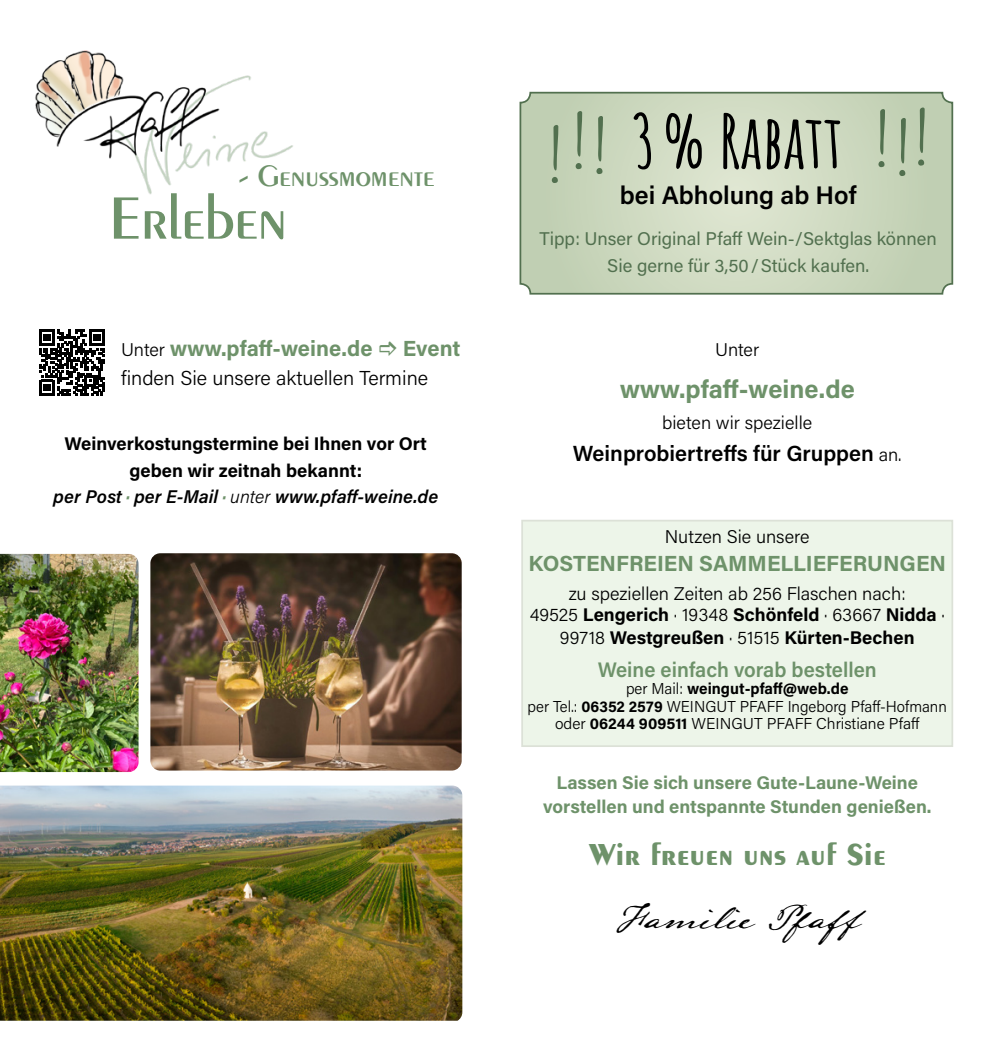
<style>
.page{position:relative;width:983px;height:1042px;background:#fff}
.page>*{position:absolute;margin:0;border:0;box-sizing:border-box;transform-origin:0 0}
.t1{font:700 73.5px "Amatic SC";color:#000}
.t2{font:700 73.5px "Amatic SC";color:#52704f}
.t3{font:600 63.52px "Peignot LT Std";color:#6e926a}
.t4{font:700 32.38px "Peignot";color:#6e926a}
.t5{font:32.38px "Lamar Pen";color:#000}
.t6{font:600 31.5px "Peignot LT Std";color:#6e926a}
.t7{font:700 25.38px "Acumin Pro";letter-spacing:-.005em;color:#6e926a}
.t8{font:600 25.38px "Acumin Pro";color:#000}
.t9{font:700 21.88px "Acumin Pro";color:#6e926a}
.t10{font:600 21.88px "Acumin Pro";color:#000}
.t11{font:600 21px "Acumin Pro";color:#6e926a}
.t12{font:300 20.12px "Acumin Pro";color:#000}
.t13{font:700 18.38px/26.6px "Acumin Pro";color:#000;text-align:center}
.t14{font:300 18.38px/21px "Acumin Pro";color:#000;text-align:center}
.t15{font:700 18.38px/24px "Acumin Pro";color:#6e926a;text-align:center}
.t16{font:18.38px/26.6px "Acumin Pro";color:#52704f;text-align:center}
.t17{font:300 15.75px/17.5px "Acumin Pro";color:#000;text-align:center}
.s1{font-weight:300;font-size:18.38px;color:#000}
.s2{font-weight:600;font-style:italic}
.s3{font-weight:600;font-style:italic;color:#6e926a}
.s4{font-weight:300;font-style:italic}
.s5{color:#52704f}
.s6{font-weight:300;font-size:18.38px}
.s7{font-weight:700}
.s8{font-weight:300}
</style>
<div class="page">
<img style="left:35px;top:50px;width:258px;height:144px">
<img style="left:0;top:785px;width:462px;height:235px">
<img style="left:150px;top:553px;width:311px;height:217px">
<div style="left:521px;top:520px;width:431px;height:227px;background:#edf5e9;border:2px solid #dce1d7"></div>
<img style="left:0;top:554px;width:138px;height:218px">
<svg style="left:39px;top:330px;width:66px;height:66px"></svg>
<svg style="left:522px;top:95px;width:427px;height:197px;background:#ccd7be"></svg>
<div style="left:519px;top:92px;width:433px;height:203px;border:2px solid #52704f;border-radius:10px"></div>
<h3 class="t6" style="left:238px;top:157px;width:197px">- Genussmomente</h3>
<h2 class="t3" style="left:109px;top:180px;width:179px">Erleben</h2>
<p class="t9" style="left:121px;top:333px;width:253px"><span class="s1">Unter</span> www.pfaff-weine.de</p>
<p class="t9" style="left:402px;top:333px;width:59px">Event</p>
<p class="t12" style="left:121px;top:364px;width:308px">finden Sie unsere aktuellen Termine</p>
<p class="t13" style="left:53px;top:430px;width:386px">Weinverkostungstermine bei Ihnen vor Ort geben wir zeitnah bekannt:<br><span class="s2">per Post</span> <span class="s3">·</span> <span class="s2">per E-Mail</span> <span class="s3">·</span> <span class="s4">unter</span> <span class="s2">www.pfaff-weine.de</span></p>
<h1 class="t2" style="left:873px;top:82px;width:56px">!!!</h1>
<h1 class="t1" style="left:571px;top:85px;width:273px"><span class="s5">!!</span> 3% Rabatt</h1>
<h3 class="t8" style="left:619px;top:177px;width:238px">bei Abholung ab Hof</h3>
<p class="t16" style="left:539px;top:225px;width:399px">Tipp: Unser Original Pfaff Wein-/Sektglas können<br>Sie gerne für 3,50/Stück kaufen.</p>
<h1 class="t2" style="left:547px;top:98px;width:17px">!</h1>
<p class="t14" style="left:715px;top:338px;width:45px">Unter</p>
<h3 class="t7" style="left:619px;top:371px;width:236px">www.pfaff-weine.de</h3>
<p class="t14" style="left:662px;top:411px;width:152px">bieten wir spezielle</p>
<p class="t10" style="left:572px;top:438px;width:330px">Weinprobiertreffs für Gruppen <span class="s6">an.</span></p>
<p class="t14" style="left:664px;top:525px;width:146px">Nutzen Sie unsere</p>
<p class="t9" style="left:528px;top:548px;width:419px">KOSTENFREIEN SAMMELLIEFERUNGEN</p>
<p class="t14" style="left:529px;top:582px;width:416px">zu speziellen Zeiten ab 256 Flaschen nach:<br>49525 <span class="s7">Lengerich</span> · 19348 <span class="s7">Schönfeld</span> · 63667 <span class="s7">Nidda</span> ·</p>
<p class="t13" style="left:559px;top:624px;width:356px"><span class="s8">99718</span> Westgreußen <span class="s8">· 51515</span> Kürten-Bechen</p>
<p class="t11" style="left:597px;top:655px;width:280px">Weine einfach vorab bestellen</p>
<p class="t17" style="left:527px;top:679px;width:421px">per Mail: <span class="s7">weingut-pfaff@web.de<br></span>per Tel.: <span class="s7">06352 2579</span> WEINGUT PFAFF Ingeborg Pfaff-Hofmann oder <span class="s7">06244 909511</span> WEINGUT PFAFF Christiane Pfaff</p>
<p class="t15" style="left:543px;top:769px;width:389px">Lassen Sie sich unsere Gute-Laune-Weine vorstellen und entspannte Stunden genießen.</p>
<h3 class="t4" style="left:588px;top:835px;width:299px">Wir freuen uns auf Sie</h3>
<h3 class="t5" style="left:617px;top:896px;width:257px">Familie Pfaff</h3>
</div>
